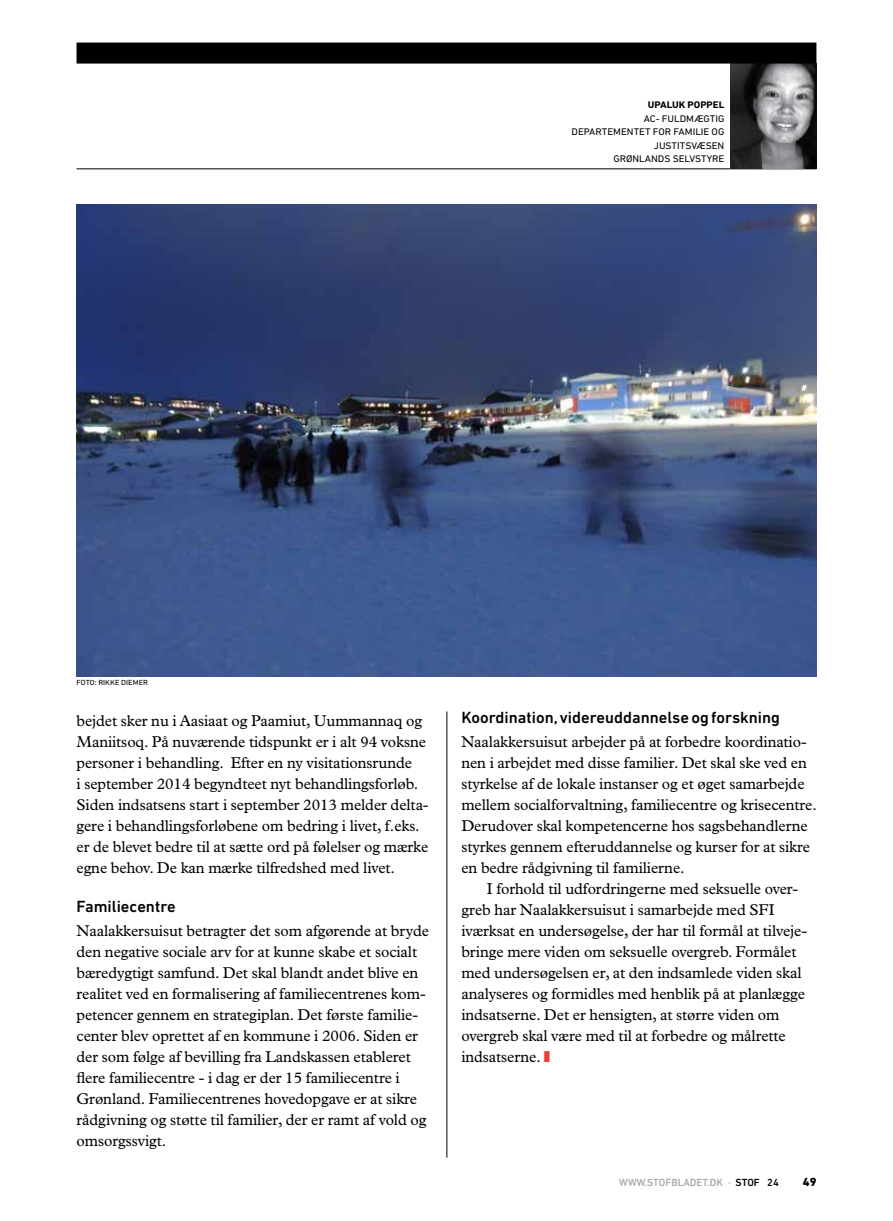
<style>
.page{position:relative;width:893px;height:1221px;background:#fff}
.page>*{position:absolute;margin:0;border:0;box-sizing:border-box;transform-origin:0 0}
.t1{font:500 16.5px "DIN Next LT Pro";color:#000}
.t2{font:15.75px/21px "Plantin";letter-spacing:-.005em;color:#000}
.t3{font:800 12px "DIN Next LT Pro";color:#000}
.t4{font:500 10.5px "DIN Next LT Pro";color:#a7a9ac}
.t5{font:9.75px/13.5px "DIN Next LT Pro";color:#000;text-align:right;scale:1.06 1}
.t6{font:700 9.75px "DIN Next LT Pro";color:#000;scale:1.06 1}
.t7{font:7.5px "DIN Next LT Pro";color:#000;scale:1.06 1}
.s1{color:#ef3e33}
.s2{color:#000}
</style>
<div class="page">
<hr style="left:77px;top:168px;width:739px;height:1px;background:#000">
<hr style="left:446px;top:711px;width:1px;height:446px;background:#000">
<img style="left:730px;top:64px;width:86px;height:105px">
<div style="left:77px;top:43px;width:739px;height:21px;background:#000"></div>
<img style="left:77px;top:204px;width:739px;height:472px">
<p class="t6" style="left:648px;top:99px;width:74px">UPALUK POPPEL</p>
<p class="t5" style="left:572px;top:111px;width:146px">AC- FULDMÆGTIG<br>DEPARTEMENTET FOR FAMILIE OG<br>JUSTITSVÆSEN<br>GRØNLANDS SELVSTYRE</p>
<p class="t7" style="left:77px;top:677px;width:10px">FOTO</p>
<p class="t7" style="left:95px;top:677px;width:31px">: RIKKE DIEMER</p>
<p class="t2" style="left:77px;top:709px;width:354px">bejdet sker nu i Aasiaat og Paamiut, Uummannaq og Maniitsoq. På nuværende tidspunkt er i alt 94 voksne personer i behandling. Efter en ny visitationsrunde<br>i september 2014 begyndteet nyt behandlingsforløb.<br>Siden indsatsens start i september 2013 melder delta&shy;gere i behandlingsforløbene om bedring i livet, f.eks. er de blevet bedre til at sætte ord på følelser og mærke egne behov. De kan mærke tilfredshed med livet.</p>
<p class="t1" style="left:77px;top:896px;width:101px">Familiecentre</p>
<p class="t2" style="left:77px;top:919px;width:354px">Naalakkersuisut betragter det som afgørende at bryde den negative sociale arv for at kunne skabe et socialt bæredygtigt samfund. Det skal blandt andet blive en realitet ved en formalisering af familiecentrenes kom&shy;petencer gennem en strategiplan. Det første familie&shy;center blev oprettet af en kommune i 2006. Siden er der som følge af bevilling fra Landskassen etableret flere familiecentre - i dag er der 15 familiecentre i Grønland. Familiecentrenes hovedopgave er at sikre rådgivning og støtte til familier, der er ramt af vold og omsorgssvigt.</p>
<p class="t1" style="left:461px;top:708px;width:320px">Koordination, videreuddannelse og forskning</p>
<p class="t2" style="left:461px;top:730px;width:357px">Naalakkersuisut arbejder på at forbedre koordinatio&shy;nen i arbejdet med disse familier. Det skal ske ved en styrkelse af de lokale instanser og et øget samarbejde mellem socialforvaltning, familiecentre og krisecentre.<br>Derudover skal kompetencerne hos sagsbehandlerne styrkes gennem efteruddannelse og kurser for at sikre en bedre rådgivning til familierne.</p>
<p class="t2" style="left:461px;top:877px;width:347px;text-indent:26px">I forhold til udfordringerne med seksuelle over&shy;greb har Naalakkersuisut i samarbejde med SFI iværksat en undersøgelse, der har til formål at tilveje&shy;bringe mere viden om seksuelle overgreb. Formålet med undersøgelsen er, at den indsamlede viden skal analyseres og formidles med henblik på at planlægge indsatserne. Det er hensigten, at større viden om overgreb skal være med til at forbedre og målrette indsatserne. <span class="s1">❚</span></p>
<p class="t4" style="left:619px;top:1175px;width:161px">www.stofbladet.dk · <span class="s2">Stof 24</span></p>
<p class="t3" style="left:803px;top:1174px;width:15px">49</p>
</div>
